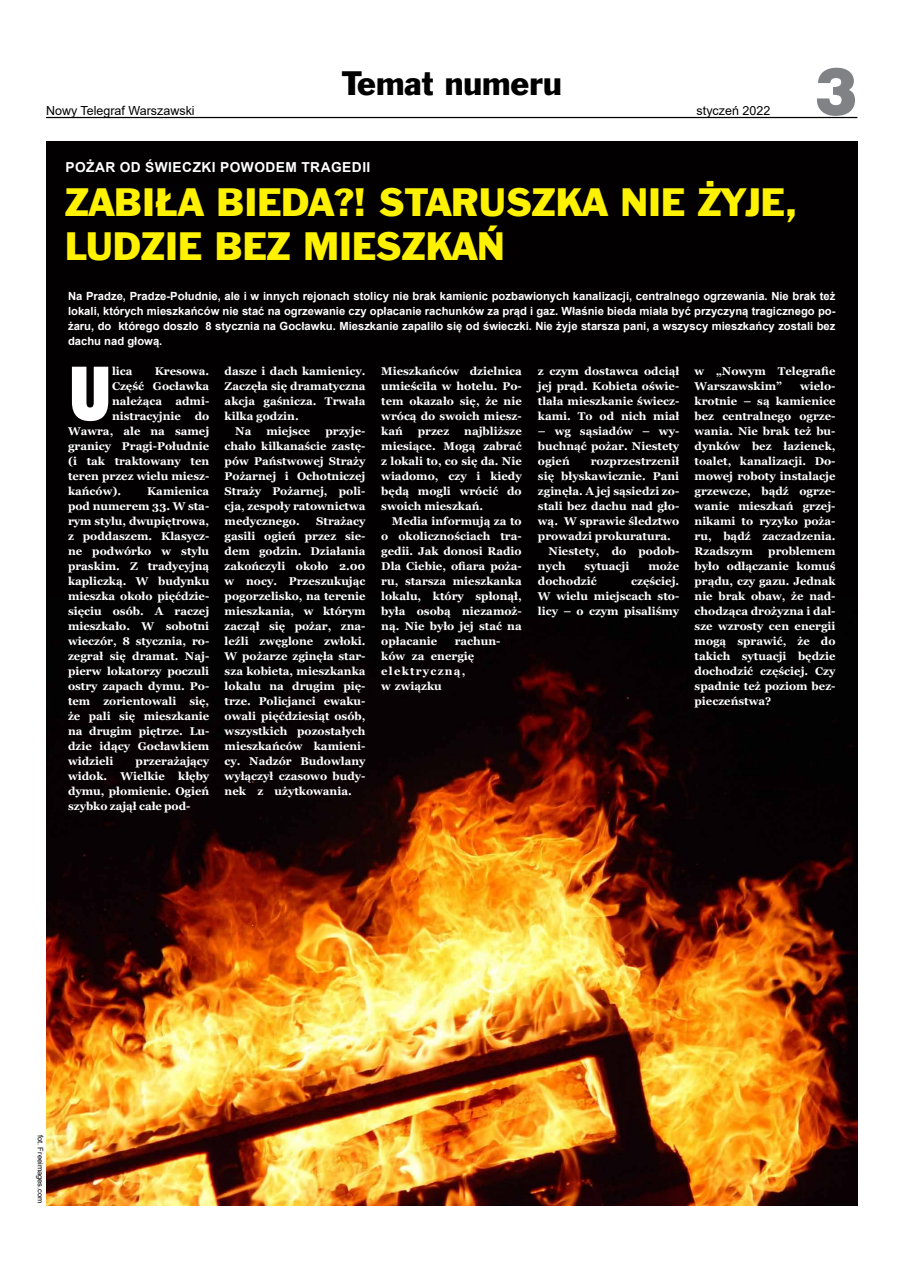
<style>
.page{position:relative;width:900px;height:1276px;background:#fff}
.page>*{position:absolute;margin:0;border:0;box-sizing:border-box;transform-origin:0 0}
.t1{font:800 70.88px "Fujiyama";color:#fff}
.t2{font:65px "Swis 721 Blk EU";color:#808285}
.t3{font:36.25px/43.5px "Frank Goth EU";color:#fff200}
.t4{font:31px "Frank Goth EU";color:#000}
.t5{font:700 13.75px "Arial";letter-spacing:.035em;color:#fff}
.t6{font:12.5px "Arial";color:#000}
.t7{font:700 11.25px/15px "Georgia";color:#fff;text-align:justify}
.t8{font:700 11.25px/15px "Arial";color:#fff;text-align:justify}
.t9{font:7.5px "Arial";color:#000}
</style>
<div class="page">
<hr style="left:46px;top:117px;width:811px;height:1px;background:#000">
<div style="left:46px;top:142px;width:811px;height:1063px;background:#020001"></div>
<img style="left:46px;top:639px;width:811px;height:566px">
<p class="t6" style="left:46px;top:102px;width:150px">Nowy Telegraf Warszawski</p>
<h3 class="t4" style="left:342px;top:64px;width:222px">TEMAT NUMERU</h3>
<p class="t6" style="left:697px;top:102px;width:75px">styczeń 2022</p>
<p class="t5" style="left:65px;top:158px;width:307px">Pożar od świeczki powodem tragedii</p>
<h3 class="t3" style="left:65px;top:184px;width:49px">ZABIŁA</h3>
<h3 class="t3" style="left:216px;top:184px;width:25px">BIEDA</h3>
<h3 class="t3" style="left:65px;top:184px;width:734px;text-indent:269px">?! STARUSZKA NIE ŻYJE,<br>LUDZIE BEZ MIESZKAŃ</h3>
<h2 class="t2" style="left:815px;top:50px;width:44px">3</h2>
<p class="t8" style="left:68px;top:289px;width:769px">Na Pradze, Pradze-Południe, ale i w innych rejonach stolicy nie brak kamienic pozbawionych kanalizacji, centralnego ogrzewania. Nie brak też lokali, których mieszkańców nie stać na ogrzewanie czy opłacanie rachunków za prąd i gaz. Właśnie bieda miała być przyczyną tragicznego po&shy;żaru, do którego doszło 8 stycznia na Gocławku. Mieszkanie zapaliło się od świeczki. Nie żyje starsza pani, a wszyscy mieszkańcy zostali bez dachu nad głową.</p>
<h1 class="t1" style="left:68px;top:346px;width:45px">U</h1>
<p class="t7" style="left:112px;top:364px;width:22px">lica</p>
<p class="t7" style="left:155px;top:364px;width:56px">Kresowa.</p>
<p class="t7" style="left:695px;top:363px;width:142px">w „Nowym Telegrafie<br>Warszawskim”</p>
<p class="t7" style="left:538px;top:363px;width:143px">z czym dostawca odciął jej prąd. Kobieta oświe&shy;tlała mieszkanie świecz&shy;kami. To od nich miał</p>
<p class="t7" style="left:538px;top:423px;width:143px">– wg sąsiadów – wy&shy;buchnąć pożar. Niestety ogień</p>
<p class="t7" style="left:381px;top:363px;width:142px">Mieszkańców dzielnica umieściła w hotelu. Po&shy;tem okazało się, że nie wrócą do swoich miesz&shy;kań</p>
<p class="t7" style="left:225px;top:364px;width:142px">dasze i dach kamienicy.</p>
<p class="t7" style="left:225px;top:379px;width:142px">Zaczęła się dramatyczna</p>
<p class="t7" style="left:225px;top:394px;width:142px">akcja gaśnicza. Trwała</p>
<p class="t7" style="left:225px;top:409px;width:76px">kilka godzin.</p>
<p class="t7" style="left:235px;top:424px;width:18px">Na</p>
<p class="t7" style="left:266px;top:424px;width:45px">miejsce</p>
<p class="t7" style="left:695px;top:378px;width:142px;text-indent:106px">wielo&shy;krotnie – są kamienice bez centralnego ogrze&shy;wania. Nie brak też bu&shy;dynków bez łazienek, toalet, kanalizacji. Do&shy;mowej roboty instalacje grzewcze, bądź ogrze&shy;wanie mieszkań grzej&shy;nikami to ryzyko poża&shy;ru, bądź zaczadzenia.<br>Rzadszym</p>
<p class="t7" style="left:112px;top:379px;width:99px">Część Gocławka</p>
<p class="t7" style="left:112px;top:394px;width:99px">należąca admi-</p>
<p class="t7" style="left:112px;top:409px;width:99px">nistracyjnie do</p>
<p class="t7" style="left:68px;top:424px;width:143px">Wawra, ale na samej</p>
<p class="t7" style="left:68px;top:439px;width:143px">granicy Pragi-Południe</p>
<p class="t7" style="left:68px;top:454px;width:143px">(i tak traktowany ten</p>
<p class="t7" style="left:68px;top:469px;width:143px">teren przez wielu miesz-</p>
<p class="t7" style="left:68px;top:484px;width:55px">kańców).</p>
<p class="t7" style="left:381px;top:423px;width:142px;text-indent:83px">najbliższe miesiące. Mogą zabrać z lokali to, co się da. Nie wiadomo, czy i kiedy będą mogli wrócić do swoich mieszkań.</p>
<p class="t7" style="left:381px;top:513px;width:142px;text-indent:11px">Media informują za to o okolicznościach tra&shy;gedii. Jak donosi Radio Dla Ciebie, ofiara poża&shy;ru, starsza mieszkanka lokalu, który spłonął, była osobą niezamoż&shy;ną. Nie było jej stać na opłacanie</p>
<p class="t7" style="left:225px;top:424px;width:142px;text-indent:101px">przyje&shy;chało kilkanaście zastę&shy;pów Państwowej Straży Pożarnej i Ochotniczej Straży Pożarnej, poli&shy;cja, zespoły ratownictwa medycznego.</p>
<p class="t7" style="left:418px;top:423px;width:33px">przez</p>
<p class="t7" style="left:591px;top:453px;width:90px">rozprzestrzenił</p>
<p class="t7" style="left:538px;top:468px;width:143px">się błyskawicznie. Pani</p>
<p class="t7" style="left:538px;top:483px;width:143px">zginęła. A jej sąsiedzi zo-</p>
<p class="t7" style="left:538px;top:498px;width:143px">stali bez dachu nad gło-</p>
<p class="t7" style="left:538px;top:513px;width:143px">wą. W sprawie śledztwo</p>
<p class="t7" style="left:538px;top:528px;width:135px">prowadzi prokuratura.</p>
<p class="t7" style="left:549px;top:543px;width:132px">Niestety, do podob-</p>
<p class="t7" style="left:538px;top:558px;width:29px">nych</p>
<p class="t7" style="left:585px;top:558px;width:46px">sytuacji</p>
<p class="t7" style="left:648px;top:558px;width:32px">może</p>
<p class="t7" style="left:538px;top:573px;width:60px">dochodzić</p>
<p class="t7" style="left:68px;top:484px;width:143px;text-indent:79px">Kamienica pod numerem 33. W sta&shy;rym stylu, dwupiętrowa, z poddaszem. Klasycz&shy;ne podwórko w stylu praskim. Z tradycyjną kapliczką. W budynku mieszka około pięćdzie&shy;sięciu osób. A raczej mieszkało. W sobotni wieczór, 8 stycznia, ro&shy;zegrał się dramat. Naj&shy;pierw lokatorzy poczuli ostry zapach dymu. Po&shy;tem zorientowali się, że pali się mieszkanie na drugim piętrze. Lu&shy;dzie idący Gocławkiem widzieli</p>
<p class="t7" style="left:225px;top:513px;width:142px;text-indent:92px">Strażacy gasili ogień przez sie&shy;dem godzin. Działania zakończyli około 2.00 w nocy. Przeszukując pogorzelisko, na terenie mieszkania, w którym zaczął się pożar, zna&shy;leźli zwęglone zwłoki.<br>W pożarze zginęła star&shy;sza kobieta, mieszkanka lokalu na drugim pię&shy;trze. Policjanci ewaku&shy;owali pięćdziesiąt osób, wszystkich pozostałych mieszkańców kamieni&shy;cy. Nadzór Budowlany wyłączył czasowo budy&shy;nek z użytkowania.</p>
<p class="t7" style="left:695px;top:543px;width:142px;text-indent:74px">problemem było odłączanie komuś prądu, czy gazu. Jednak nie brak obaw, że nad&shy;chodząca drożyzna i dal&shy;sze wzrosty cen energii mogą sprawić, że do takich sytuacji będzie dochodzić częściej. Czy spadnie też poziom bez&shy;pieczeństwa?</p>
<p class="t7" style="left:538px;top:573px;width:143px;text-indent:93px">częściej.<br>W wielu miejscach sto&shy;licy – o czym pisaliśmy</p>
<p class="t7" style="left:381px;top:633px;width:121px;text-align:left;text-indent:73px">rachun&shy;ków za energię elektryczną,<br>w związku</p>
<p class="t7" style="left:68px;top:754px;width:143px;text-indent:68px">przerażający widok. Wielkie kłęby dymu, płomienie. Ogień szybko zajął całe pod-</p>
<p class="t9" style="left:46px;top:1135px;width:70px;rotate:90deg">fot. Freeimages.com</p>
</div>
